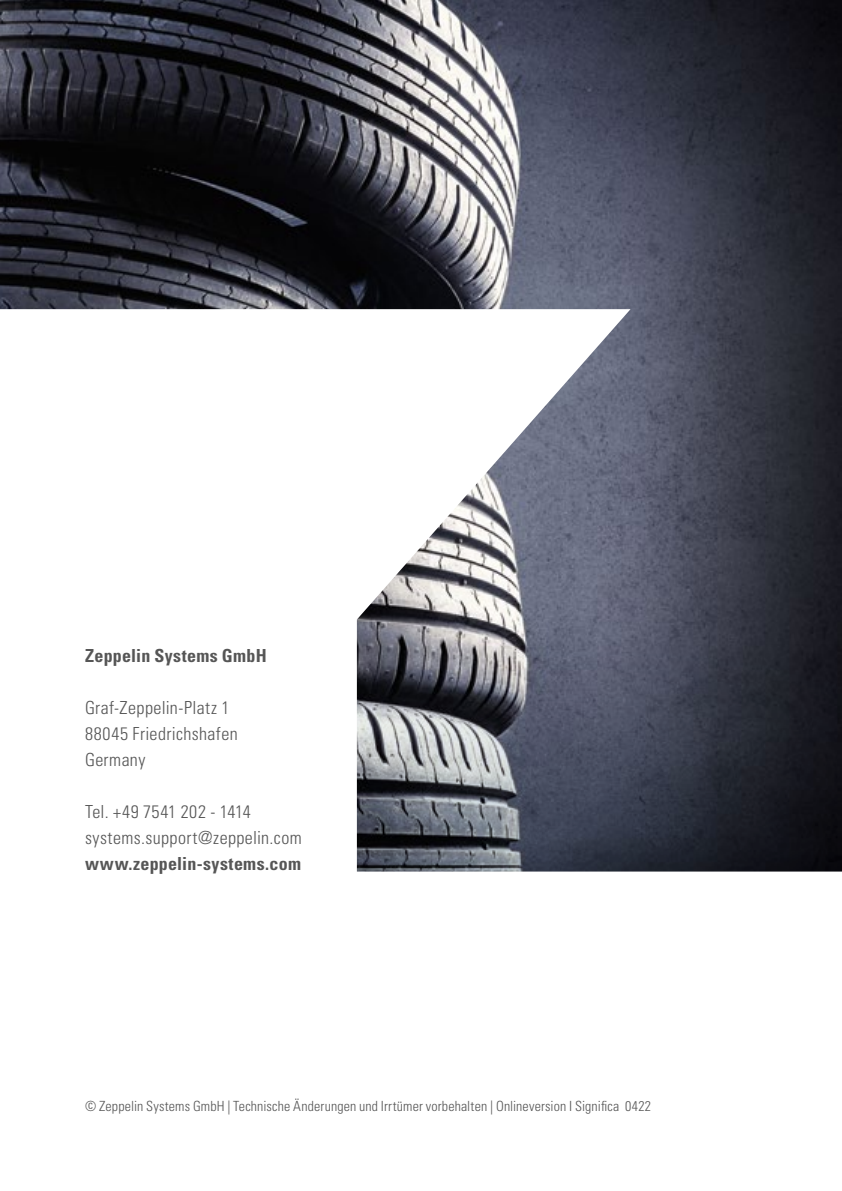
<style>
.page{position:relative;width:842px;height:1191px;background:#fff}
.page>*{position:absolute;margin:0;border:0;box-sizing:border-box;transform-origin:0 0}
.t1{font:300 condensed 18px/26px "Univers LT Std";letter-spacing:.025em;color:#565656}
.t2{font:700 condensed 18px "Univers LT Std";letter-spacing:.015em;color:#565656}
.t3{font:300 condensed 14px "Univers LT Std";letter-spacing:.01em;color:#565656}
</style>
<div class="page">
<img style="left:0;top:0;width:842px;height:309px">
<svg style="left:0;top:309px;width:842px;height:563px"></svg>
<p class="t2" style="left:85px;top:644px;width:183px">Zeppelin Systems GmbH</p>
<p class="t1" style="left:85px;top:694px;width:154px">Graf-Zeppelin-Platz 1<br>88045 Friedrichshafen<br>Germany</p>
<p class="t1" style="left:85px;top:798px;width:218px">Tel. +49 7541 202 - 1414 systems.support@zeppelin.com</p>
<p class="t2" style="left:85px;top:852px;width:217px">www.zeppelin-systems.com</p>
<p class="t3" style="left:85px;top:1097px;width:568px">© Zeppelin Systems GmbH | Technische Änderungen und Irrtümer vorbehalten | Onlineversion I Significa 0422</p>
</div>
